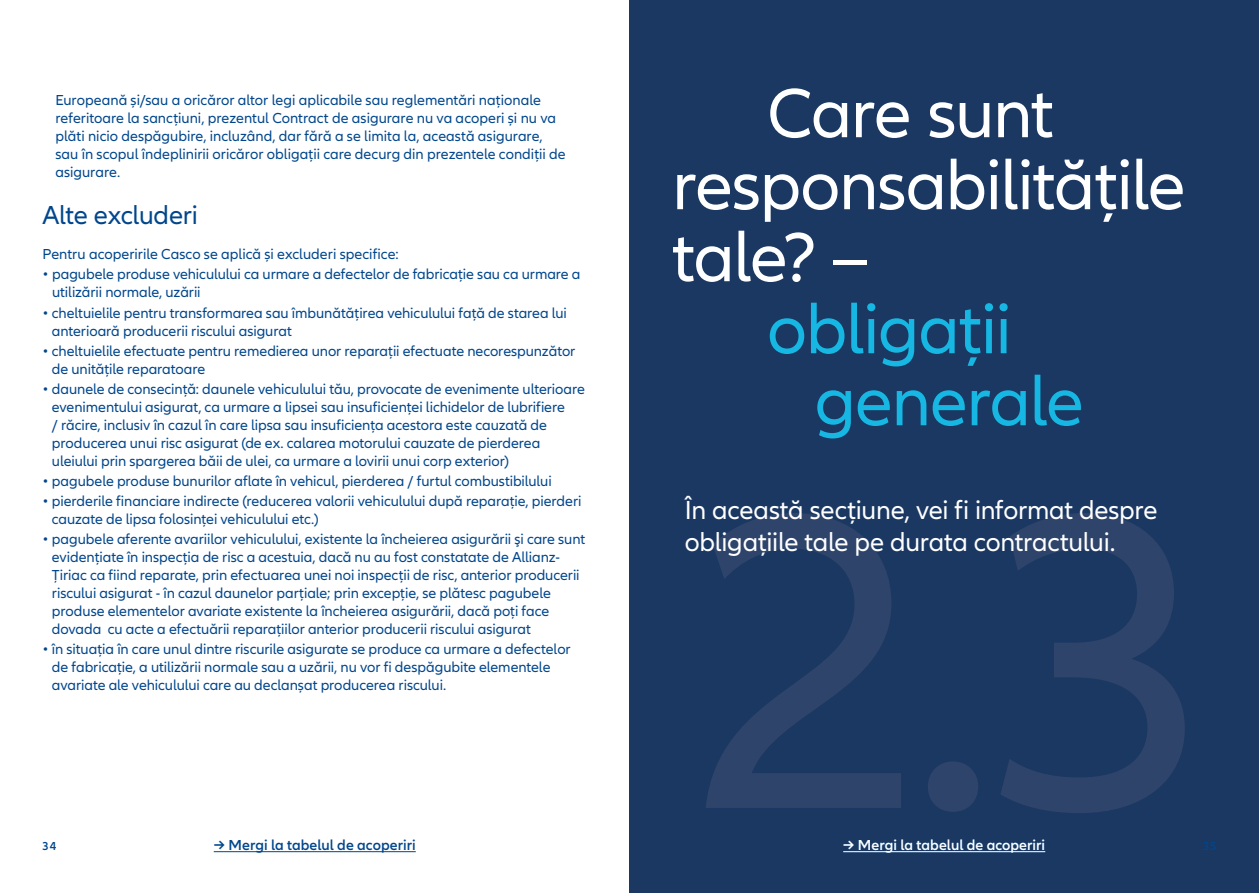
<style>
.page{position:relative;width:1259px;height:893px;background:#fff}
.page>*{position:absolute;margin:0;border:0;box-sizing:border-box;transform-origin:0 0}
._48_Head{font:72px/72px "Allianz Neo";letter-spacing:-.025em;color:#fff;text-align:center}
._48_Head-2{font:72px/72px "Allianz Neo";letter-spacing:-.015em;color:#16b8e3}
._18_Head{font:27px/32.4px "Allianz Neo";letter-spacing:-.01em;color:#fff}
._18_Head-2{font:27px "Allianz Neo";letter-spacing:-.01em;color:#01468c}
.BulletsCopy10_12{font:15px/18px "Allianz Neo";letter-spacing:-.005em;color:#01468c}
.t1{font:600 15px "Allianz Neo";letter-spacing:.005em;color:#01468c}
.GoTo10{font:600 15px "Allianz Neo";letter-spacing:.005em;color:#fff}
.t2{font:600 12px "Allianz Neo";color:#01468c}
</style>
<div class="page">
<div style="left:629px;top:0;width:630px;height:893px;background:#1a3862"></div>
<hr style="left:214px;top:851px;width:202px;height:1px;background:#01468c">
<hr style="left:843px;top:851px;width:202px;height:1px;background:#fff">
<p class="BulletsCopy10_12" style="left:55px;top:91px;width:512px">Europeană și/sau a oricăror altor legi aplicabile sau reglementări naționale referitoare la sancțiuni, prezentul Contract de asigurare nu va acoperi și nu va plăti nicio despăgubire, incluzând, dar fără a se limita la, această asigurare, sau în scopul îndeplinirii oricăror obligații care decurg din prezentele condiții de asigurare.</p>
<p class="_18_Head-2" style="left:43px;top:200px;width:157px">Alte excluderi</p>
<p class="BulletsCopy10_12" style="left:43px;top:246px;width:357px">Pentru acoperirile Casco se aplică și excluderi specifice:</p>
<p class="BulletsCopy10_12" style="left:52px;top:266px;width:530px;text-indent:-10px">• pagubele produse vehiculului ca urmare a defectelor de fabricație sau ca urmare a utilizării normale, uzării</p>
<p class="BulletsCopy10_12" style="left:52px;top:304px;width:516px;text-indent:-9px">• cheltuielile pentru transformarea sau îmbunătăţirea vehiculului față de starea lui anterioară producerii riscului asigurat</p>
<p class="BulletsCopy10_12" style="left:52px;top:342px;width:525px;text-indent:-9px">• cheltuielile efectuate pentru remedierea unor reparații efectuate necorespunzător de unitățile reparatoare</p>
<p class="BulletsCopy10_12" style="left:52px;top:380px;width:534px;text-indent:-9px">• daunele de consecinţă: daunele vehiculului tău, provocate de evenimente ulterioare evenimentului asigurat, ca urmare a lipsei sau insuficienţei lichidelor de lubrifiere<br>/ răcire, inclusiv în cazul în care lipsa sau insuficienţa acestora este cauzată de producerea unui risc asigurat (de ex. calarea motorului cauzate de pierderea uleiului prin spargerea băii de ulei, ca urmare a lovirii unui corp exterior)</p>
<p class="BulletsCopy10_12" style="left:43px;top:472px;width:511px">• pagubele produse bunurilor aflate în vehicul, pierderea / furtul combustibilului</p>
<p class="BulletsCopy10_12" style="left:52px;top:492px;width:531px;text-indent:-9px">• pierderile financiare indirecte (reducerea valorii vehiculului după reparaţie, pierderi cauzate de lipsa folosinţei vehiculului etc.)</p>
<p class="BulletsCopy10_12" style="left:52px;top:531px;width:535px;text-indent:-9px">• pagubele aferente avariilor vehiculului, existente la încheierea asigurării şi care sunt evidenţiate în inspecţia de risc a acestuia, dacă nu au fost constatate de Allianz-Țiriac ca fiind reparate, prin efectuarea unei noi inspecții de risc, anterior producerii riscului asigurat - în cazul daunelor parţiale; prin excepţie, se plătesc pagubele produse elementelor avariate existente la încheierea asigurării, dacă poți face dovada cu acte a efectuării reparaţiilor anterior producerii riscului asigurat</p>
<p class="BulletsCopy10_12" style="left:52px;top:641px;width:520px;text-indent:-9px">• în situația în care unul dintre riscurile asigurate se produce ca urmare a defectelor de fabricație, a utilizării normale sau a uzării, nu vor fi despăgubite elementele avariate ale vehiculului care au declanșat producerea riscului.</p>
<p class="_48_Head" style="left:672px;top:79px;width:515px">Care sunt responsabilitățile</p>
<p class="_48_Head" style="left:672px;top:223px;width:198px">tale? –</p>
<p class="_48_Head-2" style="left:814px;top:295px;width:271px;text-indent:-48px">obligații generale</p>
<p class="_18_Head" style="left:685px;top:494px;width:474px">În această secţiune, vei fi informat despre obligaţiile tale pe durata contractului.</p>
<p class="t1" style="left:214px;top:836px;width:203px">→ Mergi la tabelul de acoperiri</p>
<p class="GoTo10" style="left:843px;top:836px;width:203px">→ Mergi la tabelul de acoperiri</p>
<p class="t2" style="left:43px;top:839px;width:15px">34</p>
<p class="t2" style="left:1203px;top:839px;width:15px">35</p>
</div>
